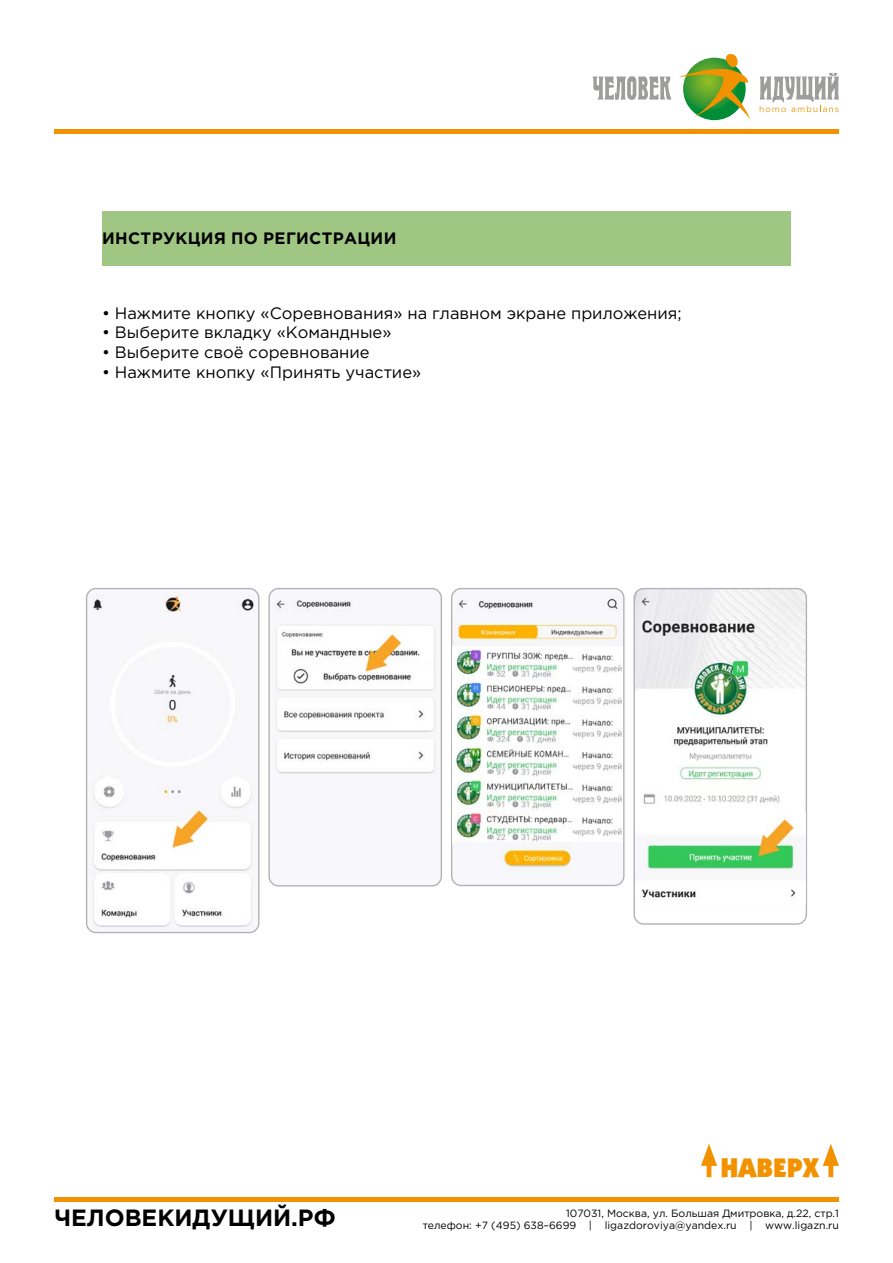
<style>
.page{position:relative;width:893px;height:1263px;background:#fff}
.page>*{position:absolute;margin:0;border:0;box-sizing:border-box;transform-origin:0 0}
.t1{font:27px "Kabel Ultra C";color:#f39200}
.t2{font:700 23.55px "Gotham Pro";color:#000}
.t3{font:16.5px "Gotham Pro";color:#000}
.t4{font:700 16.5px "Gotham Pro";letter-spacing:.02em;color:#000}
.t5{font:10.5px/12.6px "Gotham Pro";color:#000;text-align:right}
</style>
<div class="page">
<svg style="left:593px;top:76px;width:78px;height:24px"></svg>
<svg style="left:679px;top:54px;width:71px;height:65px"></svg>
<svg style="left:760px;top:73px;width:79px;height:39px"></svg>
<hr style="left:54px;top:130px;width:785px;height:4px;background:#f39200">
<hr style="left:54px;top:1197px;width:785px;height:4px;background:#f39200">
<hr style="left:707px;top:1157px;width:4px;height:20px;background:#f39200">
<svg style="left:701px;top:1144px;width:16px;height:22px"></svg>
<div style="left:828px;top:1157px;width:5px;height:20px;background:#f39200"></div>
<svg style="left:823px;top:1144px;width:16px;height:22px"></svg>
<div style="left:102px;top:211px;width:689px;height:54px;background:#9fc783"></div>
<img style="left:88px;top:590px;width:171px;height:342px">
<div style="left:86px;top:588px;width:173px;height:345px;border:1px solid #b3b2b2;border-radius:9px"></div>
<img style="left:270px;top:590px;width:170px;height:296px">
<div style="left:268px;top:588px;width:174px;height:298px;border:1px solid #b3b2b2;border-radius:9px"></div>
<img style="left:453px;top:589px;width:171px;height:296px">
<div style="left:451px;top:588px;width:173px;height:298px;border:1px solid #b3b2b2;border-radius:9px"></div>
<img style="left:453px;top:645px;width:170px;height:199px">
<img style="left:635px;top:590px;width:170px;height:57px">
<div style="left:633px;top:588px;width:174px;height:337px;border:1px solid #b3b2b2;border-radius:9px"></div>
<img style="left:635px;top:647px;width:170px;height:253px">
<div style="left:640px;top:813px;width:23px;height:18px;background:#fff"></div>
<p class="t4" style="left:102px;top:229px;width:296px">ИНСТРУКЦИЯ ПО РЕГИСТРАЦИИ</p>
<p class="t3" style="left:102px;top:304px;width:581px">• Нажмите кнопку «Соревнования» на главном экране приложения;</p>
<p class="t3" style="left:102px;top:323px;width:291px">• Выберите вкладку «Командные»</p>
<p class="t3" style="left:102px;top:343px;width:269px">• Выберите своё соревнование</p>
<p class="t3" style="left:102px;top:363px;width:321px">• Нажмите кнопку «Принять участие»</p>
<h1 class="t1" style="left:721px;top:1152px;width:100px">НАВЕРХ</h1>
<h2 class="t2" style="left:54px;top:1204px;width:283px">ЧЕЛОВЕКИДУЩИЙ.РФ</h2>
<p class="t5" style="left:423px;top:1206px;width:418px">107031, Москва, ул. Большая Дмитровка, д.22, стр.1<br>телефон: +7 (495) 638–6699 | ligazdoroviya@yandex.ru | www.ligazn.ru</p>
</div>
